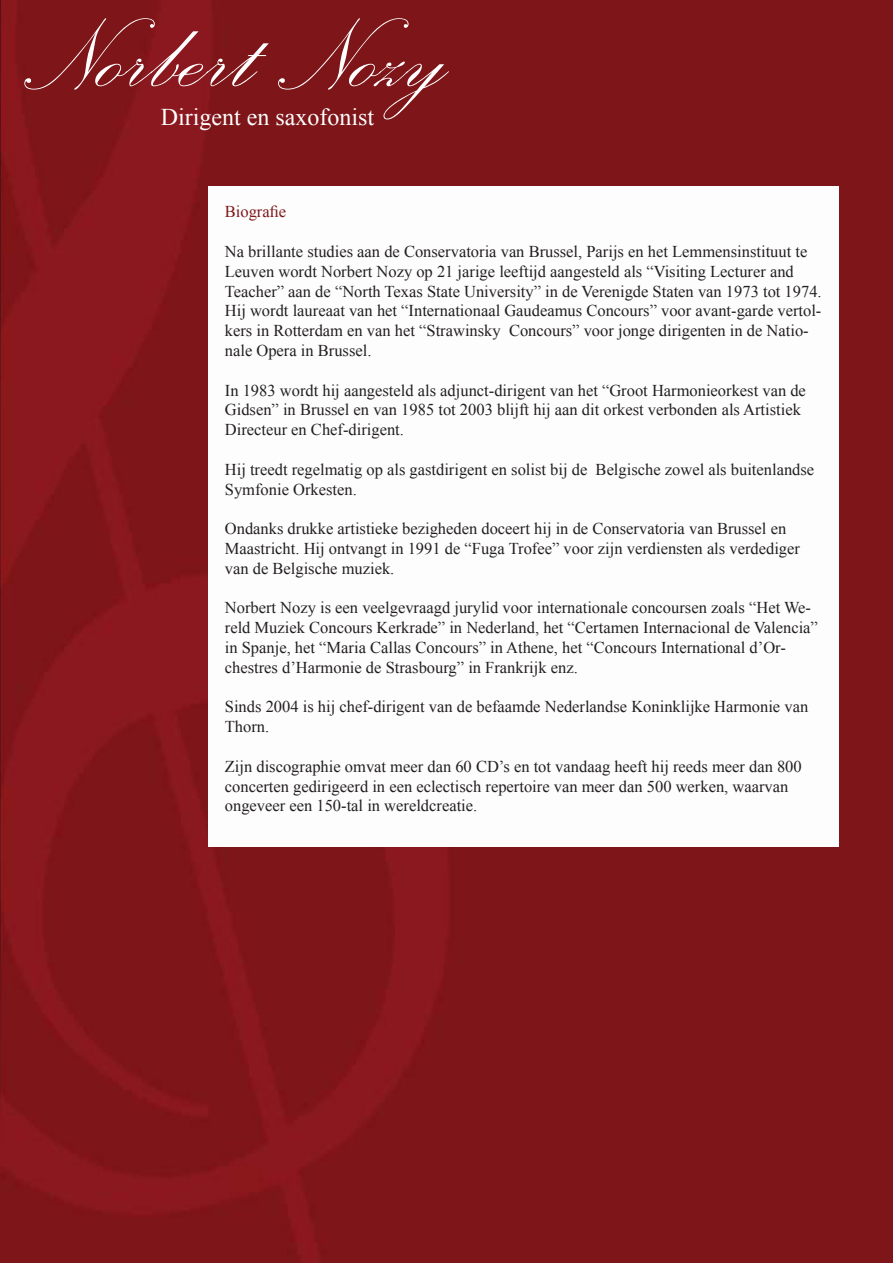
<style>
.page{position:relative;width:893px;height:1263px;background:#fff}
.page>*{position:absolute;margin:0;border:0;box-sizing:border-box;transform-origin:0 0}
.t1{font:127.5px "Palace Script";color:#fff}
.t2{font:24px "Times New Roman";color:#fff}
.t3{font:16.5px/19.8px "Times New Roman";color:#231f20}
.t4{font:16.5px "Times New Roman";color:#7e1619}
</style>
<div class="page">
<img style="left:0;top:0;width:893px;height:1263px">
<div style="left:208px;top:186px;width:631px;height:660px;background:#fdfdfd"></div>
<p class="t1" style="left:23px;top:-28px;width:427px">Norbert Nozy</p>
<p class="t2" style="left:161px;top:100px;width:215px">Dirigent en saxofonist</p>
<p class="t4" style="left:225px;top:201px;width:63px">Biografie</p>
<p class="t3" style="left:225px;top:241px;width:598px">Na brillante studies aan de Conservatoria van Brussel, Parijs en het Lemmensinstituut te<br>Leuven wordt Norbert Nozy op 21 jarige leeftijd aangesteld als “Visiting Lecturer and<br>Teacher” aan de “North Texas State University” in de Verenigde Staten van 1973 tot 1974.</p>
<p class="t3" style="left:225px;top:301px;width:598px">Hij wordt laureaat van het “Internationaal Gaudeamus Concours” voor avant-garde vertol&shy;kers in Rotterdam en van het “Strawinsky Concours” voor jonge dirigenten in de Natio&shy;nale Opera in Brussel.</p>
<p class="t3" style="left:225px;top:380px;width:583px">In 1983 wordt hij aangesteld als adjunct-dirigent van het “Groot Harmonieorkest van de<br>Gidsen” in Brussel en van 1985 tot 2003 blijft hij aan dit orkest verbonden als Artistiek<br>Directeur en Chef-dirigent.</p>
<p class="t3" style="left:225px;top:459px;width:591px">Hij treedt regelmatig op als gastdirigent en solist bij de Belgische zowel als buitenlandse<br>Symfonie Orkesten.</p>
<p class="t3" style="left:225px;top:518px;width:577px">Ondanks drukke artistieke bezigheden doceert hij in de Conservatoria van Brussel en<br>Maastricht. Hij ontvangt in 1991 de “Fuga Trofee” voor zijn verdiensten als verdediger van de Belgische muziek.</p>
<p class="t3" style="left:225px;top:598px;width:594px">Norbert Nozy is een veelgevraagd jurylid voor internationale concoursen zoals “Het We&shy;reld Muziek Concours Kerkrade” in Nederland, het “Certamen Internacional de Valencia” in Spanje, het “Maria Callas Concours” in Athene, het “Concours International d’Or&shy;chestres d’Harmonie de Strasbourg” in Frankrijk enz.</p>
<p class="t3" style="left:225px;top:697px;width:585px">Sinds 2004 is hij chef-dirigent van de befaamde Nederlandse Koninklijke Harmonie van<br>Thorn.</p>
<p class="t3" style="left:225px;top:756px;width:578px">Zijn discographie omvat meer dan 60 CD’s en tot vandaag heeft hij reeds meer dan 800 concerten gedirigeerd in een eclectisch repertoire van meer dan 500 werken, waarvan ongeveer een 150-tal in wereldcreatie.</p>
</div>
